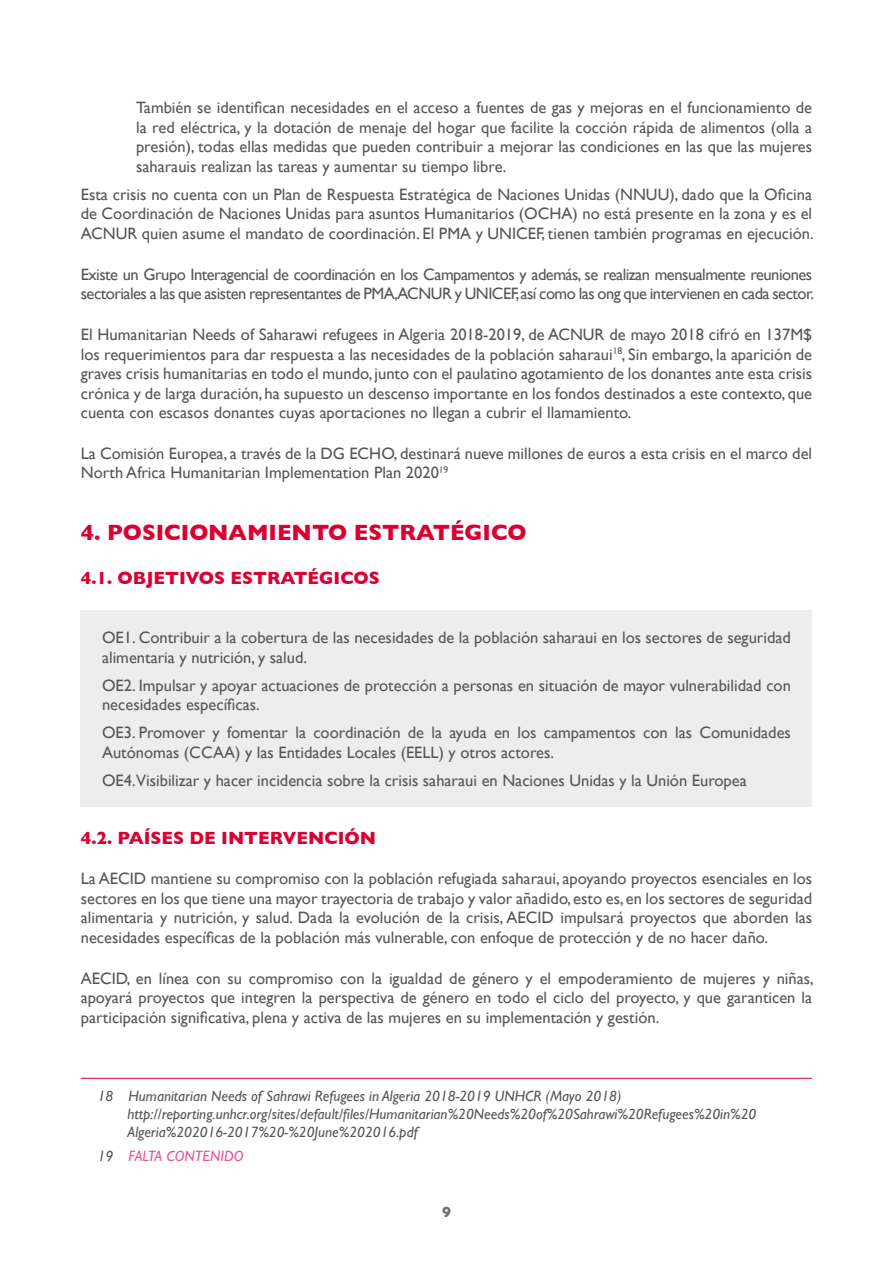
<style>
.page{position:relative;width:893px;height:1263px;background:#fff}
.page>*{position:absolute;margin:0;border:0;box-sizing:border-box;transform-origin:0 0}
.t1{font:700 22.5px "Gill Sans";color:#da0032}
.t2{font:700 18px "Gill Sans";color:#da0032}
.t3{font:16.5px/19.5px "Gill Sans";color:#575756;text-align:justify}
.t4{font:16.5px/19.5px "Gill Sans";letter-spacing:-.03em;color:#575756}
.t5{font:italic 15px/18px "Gill Sans";color:#575756}
.t6{font:italic 15px "Gill Sans";color:#ea5297}
.t7{font:700 15px "Gill Sans";color:#706f6f}
.s1{color:#575756}
</style>
<div class="page">
<div style="left:81px;top:611px;width:731px;height:196px;background:#ededed"></div>
<hr style="left:81px;top:1078px;width:731px;height:1px;background:#da0032">
<p class="t3" style="left:136px;top:98px;width:678px">También se identifican necesidades en el acceso a fuentes de gas y mejoras en el funcionamiento de la red eléctrica, y la dotación de menaje del hogar que facilite la cocción rápida de alimentos (olla a presión), todas ellas medidas que pueden contribuir a mejorar las condiciones en las que las mujeres saharauis realizan las tareas y aumentar su tiempo libre.</p>
<p class="t3" style="left:81px;top:184px;width:734px">Esta crisis no cuenta con un Plan de Respuesta Estratégica de Naciones Unidas (NNUU), dado que la Oficina de Coordinación de Naciones Unidas para asuntos Humanitarios (OCHA) no está presente en la zona y es el ACNUR quien asume el mandato de coordinación. El PMA y UNICEF, tienen también programas en ejecución.</p>
<p class="t4" style="left:81px;top:264px;width:735px">Existe un Grupo Interagencial de coordinación en los Campamentos y además, se realizan mensualmente reuniones sectoriales a las que asisten representantes de PMA,ACNUR y UNICEF, así como las ong que intervienen en cada sector.</p>
<p class="t3" style="left:81px;top:324px;width:733px">El Humanitarian Needs of Saharawi refugees in Algeria 2018-2019, de ACNUR de mayo 2018 cifró en 137M$ los requerimientos para dar respuesta a las necesidades de la población saharaui<sup>18</sup>, Sin embargo, la aparición de graves crisis humanitarias en todo el mundo, junto con el paulatino agotamiento de los donantes ante esta crisis crónica y de larga duración, ha supuesto un descenso importante en los fondos destinados a este contexto, que cuenta con escasos donantes cuyas aportaciones no llegan a cubrir el llamamiento.</p>
<p class="t3" style="left:81px;top:443px;width:733px">La Comisión Europea, a través de la DG ECHO, destinará nueve millones de euros a esta crisis en el marco del<br>North Africa Humanitarian Implementation Plan 2020<sup>19</sup></p>
<h1 class="t1" style="left:81px;top:515px;width:447px">4. POSICIONAMIENTO ESTRATÉGICO</h1>
<p class="t2" style="left:81px;top:563px;width:300px">4.1. OBJETIVOS ESTRATÉGICOS</p>
<p class="t3" style="left:102px;top:628px;width:690px">OE1. Contribuir a la cobertura de las necesidades de la población saharaui en los sectores de seguridad alimentaria y nutrición, y salud.</p>
<p class="t3" style="left:102px;top:675px;width:690px">OE2. Impulsar y apoyar actuaciones de protección a personas en situación de mayor vulnerabilidad con necesidades específicas.</p>
<p class="t3" style="left:102px;top:723px;width:690px">OE3. Promover y fomentar la coordinación de la ayuda en los campamentos con las Comunidades<br>Autónomas (CCAA) y las Entidades Locales (EELL) y otros actores.</p>
<p class="t3" style="left:102px;top:770px;width:646px">OE4.Visibilizar y hacer incidencia sobre la crisis saharaui en Naciones Unidas y la Unión Europea</p>
<p class="t2" style="left:81px;top:823px;width:297px">4.2. PAÍSES DE INTERVENCIÓN</p>
<p class="t3" style="left:81px;top:869px;width:733px">La AECID mantiene su compromiso con la población refugiada saharaui, apoyando proyectos esenciales en los sectores en los que tiene una mayor trayectoria de trabajo y valor añadido, esto es, en los sectores de seguridad alimentaria y nutrición, y salud. Dada la evolución de la crisis, AECID impulsará proyectos que aborden las necesidades específicas de la población más vulnerable, con enfoque de protección y de no hacer daño.</p>
<p class="t3" style="left:81px;top:968px;width:734px">AECID, en línea con su compromiso con la igualdad de género y el empoderamiento de mujeres y niñas, apoyará proyectos que integren la perspectiva de género en todo el ciclo del proyecto, y que garanticen la participación significativa, plena y activa de las mujeres en su implementación y gestión.</p>
<p class="t5" style="left:128px;top:1086px;width:630px;text-indent:-30px">18 Humanitarian Needs of Sahrawi Refugees in Algeria 2018-2019 UNHCR (Mayo 2018) http://reporting.unhcr.org/sites/default/files/Humanitarian%20Needs%20of%20Sahrawi%20Refugees%20in%20<br>Algeria%202016-2017%20-%20June%202016.pdf</p>
<p class="t6" style="left:98px;top:1147px;width:147px"><span class="s1">19</span> FALTA CONTENIDO</p>
<p class="t7" style="left:442px;top:1200px;width:10px">9</p>
</div>
